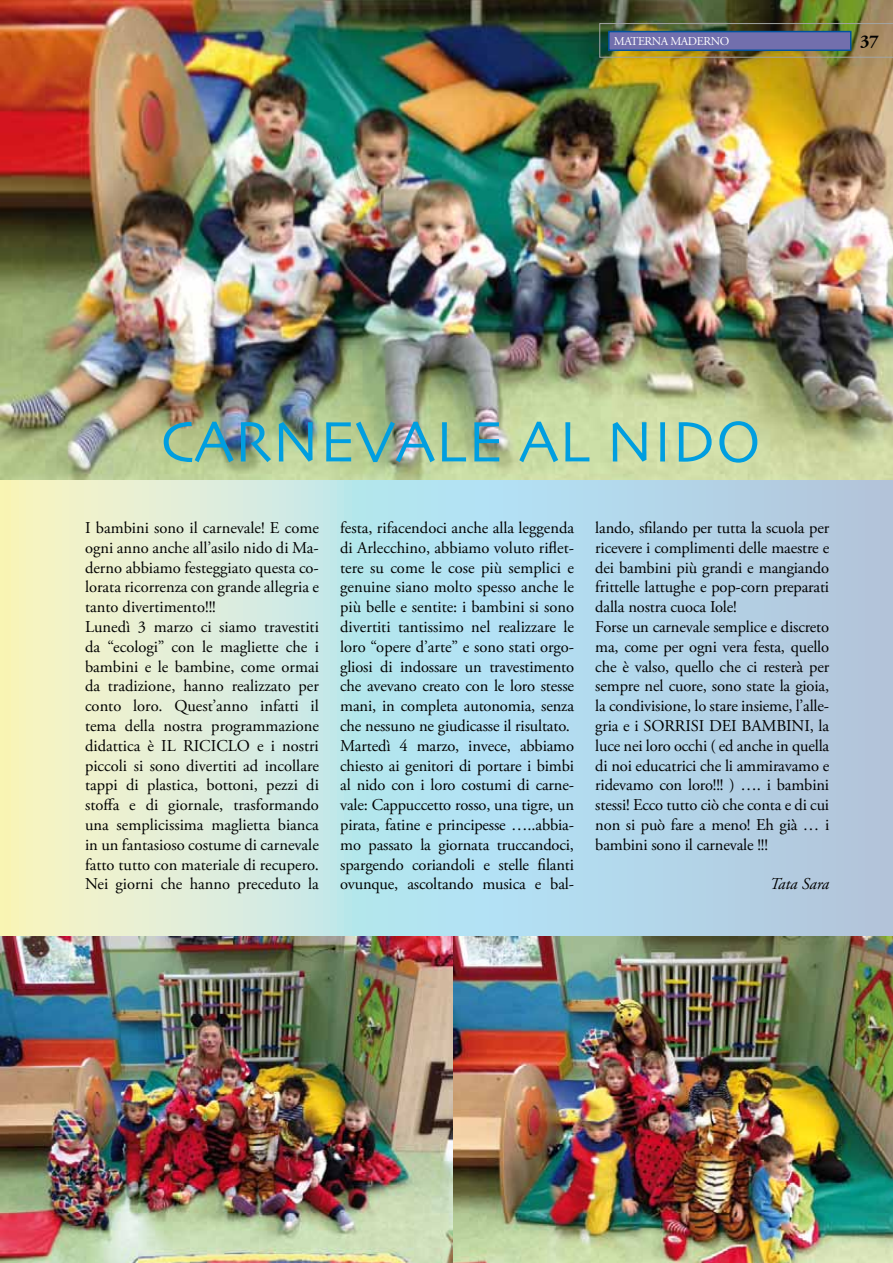
<style>
.page{position:relative;width:893px;height:1263px;background:#fff}
.page>*{position:absolute;margin:0;border:0;box-sizing:border-box;transform-origin:0 0}
.t1{font:60px "Skia";color:#009ee0}
.t2{font:700 18px "Adobe Garamond Pro";color:#000}
.t3{font:16.5px/19.8px "Adobe Garamond Pro";letter-spacing:-.01em;color:#000}
.t4{font:italic 16.5px "Adobe Garamond Pro";letter-spacing:-.005em;color:#000}
.t5{font:12px "Adobe Garamond Pro";letter-spacing:-.035em;color:#fff}
</style>
<div class="page">
<svg style="left:0;top:479px;width:893px;height:457px;background:#c5e0e1"></svg>
<img style="left:0;top:0;width:893px;height:479px">
<img style="left:599px;top:23px;width:294px;height:35px">
<div style="left:608px;top:31px;width:243px;height:20px;background:#726fad;border:2px solid #00519e"></div>
<img style="left:0;top:936px;width:893px;height:327px">
<p class="t5" style="left:614px;top:34px;width:117px">MATERNA MADERNO</p>
<p class="t2" style="left:860px;top:31px;width:20px">37</p>
<h1 class="t1" style="left:160px;top:406px;width:603px">CARNEVALE AL NIDO</h1>
<p class="t3" style="left:85px;top:518px;width:235px">I bambini sono il carnevale! E come ogni anno anche all’asilo nido di Ma&shy;derno abbiamo festeggiato questa co&shy;lorata ricorrenza con grande allegria e tanto divertimento!!!<br>Lunedì 3 marzo ci siamo travestiti da “ecologi” con le magliette che i bambini e le bambine, come ormai da tradizione, hanno realizzato per conto loro. Quest’anno infatti il tema della nostra programmazione didattica è IL RICICLO e i nostri piccoli si sono divertiti ad incollare tappi di plastica, bottoni, pezzi di stoffa e di giornale, trasformando una semplicissima maglietta bianca in un fantasioso costume di carnevale fatto tutto con materiale di recupero.<br>Nei giorni che hanno preceduto la</p>
<p class="t3" style="left:340px;top:518px;width:235px">festa, rifacendoci anche alla leggenda di Arlecchino, abbiamo voluto riflet&shy;tere su come le cose più semplici e genuine siano molto spesso anche le più belle e sentite: i bambini si sono divertiti tantissimo nel realizzare le loro “opere d’arte” e sono stati orgo&shy;gliosi di indossare un travestimento che avevano creato con le loro stesse mani, in completa autonomia, senza che nessuno ne giudicasse il risultato.<br>Martedì 4 marzo, invece, abbiamo chiesto ai genitori di portare i bimbi al nido con i loro costumi di carne&shy;vale: Cappuccetto rosso, una tigre, un pirata, fatine e principesse …..abbia&shy;mo passato la giornata truccandoci, spargendo coriandoli e stelle filanti ovunque, ascoltando musica e bal-</p>
<p class="t3" style="left:595px;top:518px;width:235px">lando, sfilando per tutta la scuola per ricevere i complimenti delle maestre e dei bambini più grandi e mangiando frittelle lattughe e pop-corn preparati dalla nostra cuoca Iole!<br>Forse un carnevale semplice e discreto ma, come per ogni vera festa, quello che è valso, quello che ci resterà per sempre nel cuore, sono state la gioia, la condivisione, lo stare insieme, l’alle&shy;gria e i SORRISI DEI BAMBINI, la luce nei loro occhi ( ed anche in quella di noi educatrici che li ammiravamo e ridevamo con loro!!! ) …. i bambini stessi! Ecco tutto ciò che conta e di cui non si può fare a meno! Eh già … i bambini sono il carnevale !!!</p>
<p class="t4" style="left:770px;top:874px;width:61px">Tata Sara</p>
</div>
